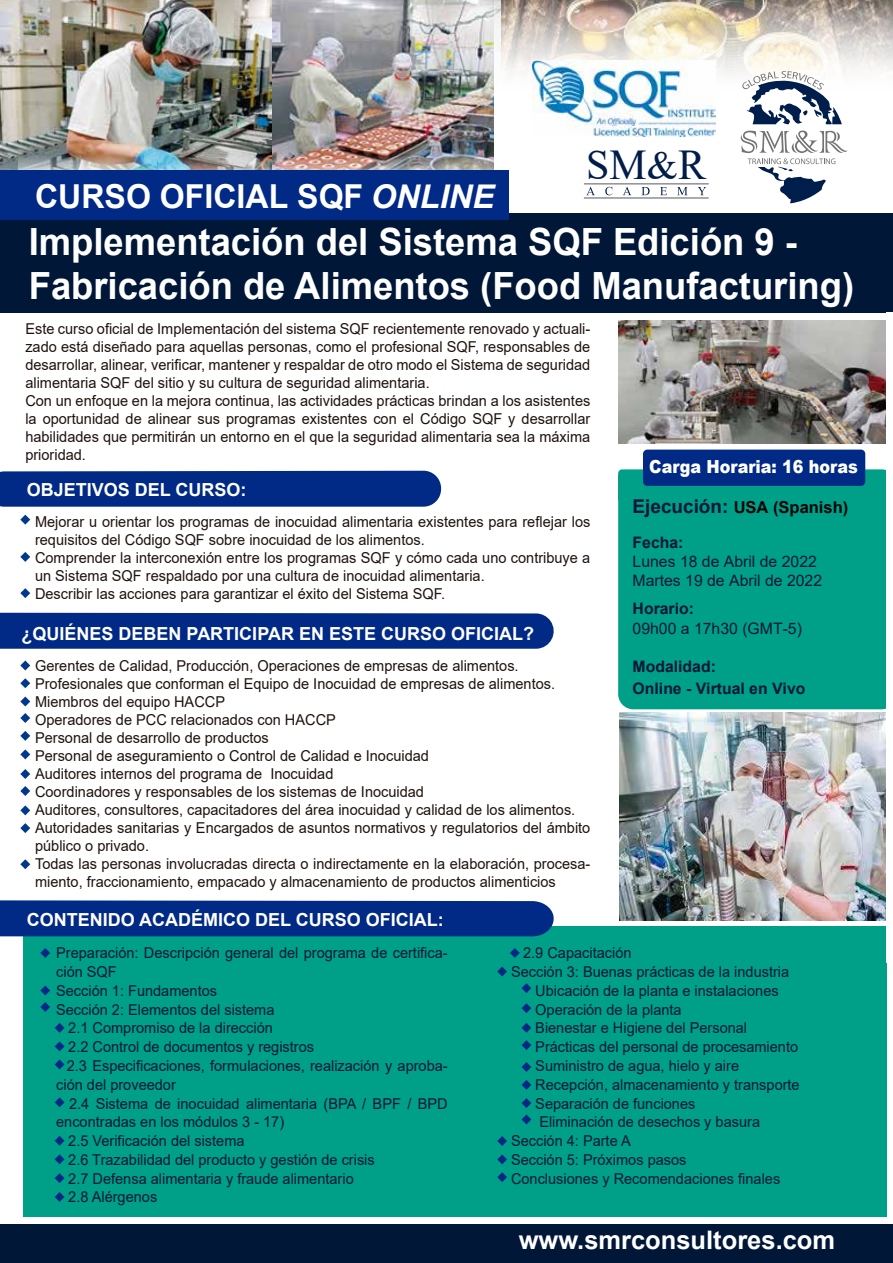
<style>
.page{position:relative;width:893px;height:1263px;background:#fff}
.page>*{position:absolute;margin:0;border:0;box-sizing:border-box;transform-origin:0 0}
.t1{font:42.3px "Times New Roman";color:#001d49}
.t2{font:700 37.5px/43.5px "Arial";color:#fff}
.t3{font:700 33px "Arial";color:#fff}
.t4{font:700 25.5px "Arial";color:#fff}
.t5{font:700 18px "Arial";color:#fff}
.t6{font:900 18px "Arial";color:#fff;scale:.89 1}
.t7{font:700 16.5px "Arial";color:#090609}
.t8{font:15.75px/18.9px "Arial";color:#001737}
.t9{font:700 15.75px/22.5px "Arial";color:#001737}
.t10{font:15px/18px "Arial";color:#1e120d}
.t11{font:15px "Arial";color:#001737}
.s1{font-style:italic;font-size:32.7px}
.s2{font-size:40.65px}
.s3{font-size:18.9px;color:#001737}
</style>
<div class="page">
<img style="left:618px;top:320px;width:268px;height:124px">
<div style="left:599px;top:289px;width:294px;height:30px;background:linear-gradient(to right,#fff,#fff)"></div>
<img style="left:271px;top:0;width:224px;height:150px">
<img style="left:0;top:0;width:271px;height:162px">
<svg style="left:495px;top:0;width:398px;height:139px"></svg>
<div style="left:0;top:1225px;width:893px;height:38px;background:#001737"></div>
<div style="left:23px;top:926px;width:864px;height:290px;background:#009f87"></div>
<img style="left:18px;top:150px;width:830px;height:63px">
<div style="left:0;top:213px;width:893px;height:99px;background:#001737"></div>
<div style="left:0;top:900px;width:554px;height:36px;background:#002a85"></div>
<div style="left:0;top:171px;width:508px;height:49px;background:#002a85"></div>
<div style="left:0;top:471px;width:441px;height:36px;background:#002a85"></div>
<svg style="left:741px;top:131px;width:106px;height:72px"></svg>
<svg style="left:742px;top:71px;width:100px;height:53px"></svg>
<div style="left:0;top:613px;width:554px;height:36px;background:#002a85"></div>
<svg style="left:586px;top:187px;width:9px;height:8px"></svg>
<svg style="left:605px;top:187px;width:7px;height:8px"></svg>
<svg style="left:623px;top:187px;width:8px;height:8px"></svg>
<svg style="left:641px;top:187px;width:9px;height:8px"></svg>
<svg style="left:660px;top:187px;width:7px;height:8px"></svg>
<svg style="left:677px;top:187px;width:11px;height:8px"></svg>
<svg style="left:698px;top:187px;width:8px;height:8px"></svg>
<hr style="left:584px;top:183px;width:125px;height:1px;background:#727175">
<hr style="left:584px;top:197px;width:125px;height:2px;background:#727175">
<img style="left:532px;top:61px;width:183px;height:75px">
<svg style="left:20px;top:515px;width:10px;height:10px"></svg>
<svg style="left:20px;top:552px;width:10px;height:10px"></svg>
<svg style="left:20px;top:588px;width:10px;height:10px"></svg>
<svg style="left:20px;top:660px;width:10px;height:10px"></svg>
<svg style="left:20px;top:678px;width:10px;height:10px"></svg>
<svg style="left:20px;top:696px;width:10px;height:10px"></svg>
<svg style="left:20px;top:713px;width:10px;height:10px"></svg>
<svg style="left:20px;top:731px;width:10px;height:10px"></svg>
<svg style="left:20px;top:749px;width:10px;height:10px"></svg>
<svg style="left:20px;top:769px;width:10px;height:10px"></svg>
<svg style="left:20px;top:786px;width:10px;height:10px"></svg>
<svg style="left:20px;top:805px;width:10px;height:10px"></svg>
<svg style="left:20px;top:823px;width:10px;height:10px"></svg>
<svg style="left:20px;top:859px;width:10px;height:10px"></svg>
<svg style="left:40px;top:948px;width:10px;height:10px"></svg>
<svg style="left:40px;top:985px;width:10px;height:10px"></svg>
<svg style="left:40px;top:1002px;width:10px;height:10px"></svg>
<svg style="left:55px;top:1023px;width:10px;height:10px"></svg>
<svg style="left:55px;top:1041px;width:10px;height:10px"></svg>
<svg style="left:55px;top:1059px;width:10px;height:10px"></svg>
<svg style="left:55px;top:1097px;width:10px;height:10px"></svg>
<svg style="left:55px;top:1136px;width:10px;height:10px"></svg>
<svg style="left:55px;top:1154px;width:10px;height:10px"></svg>
<svg style="left:55px;top:1173px;width:10px;height:10px"></svg>
<svg style="left:55px;top:1192px;width:10px;height:10px"></svg>
<svg style="left:510px;top:948px;width:10px;height:10px"></svg>
<svg style="left:497px;top:966px;width:10px;height:10px"></svg>
<svg style="left:497px;top:1136px;width:10px;height:10px"></svg>
<svg style="left:497px;top:1154px;width:10px;height:10px"></svg>
<svg style="left:497px;top:1172px;width:10px;height:10px"></svg>
<svg style="left:521px;top:983px;width:10px;height:10px"></svg>
<svg style="left:521px;top:1003px;width:10px;height:10px"></svg>
<svg style="left:521px;top:1023px;width:10px;height:10px"></svg>
<svg style="left:521px;top:1040px;width:10px;height:10px"></svg>
<svg style="left:521px;top:1062px;width:10px;height:10px"></svg>
<svg style="left:521px;top:1080px;width:10px;height:10px"></svg>
<svg style="left:521px;top:1098px;width:10px;height:10px"></svg>
<svg style="left:521px;top:1114px;width:10px;height:10px"></svg>
<img style="left:619px;top:713px;width:267px;height:208px">
<div style="left:618px;top:469px;width:268px;height:240px;background:#009f87"></div>
<div style="left:643px;top:450px;width:222px;height:36px;background:#002a85;border-radius:4px"></div>
<div style="left:887px;top:312px;width:6px;height:651px;background:#fff"></div>
<h3 class="t3" style="left:35px;top:173px;width:461px">CURSO OFICIAL SQF <span class="s1">ONLINE</span></h3>
<h1 class="t1" style="left:586px;top:135px;width:121px">SM<span class="s2">&amp;</span>R</h1>
<h2 class="t2" style="left:29px;top:220px;width:827px">Implementación del Sistema SQF Edición 9 -<br>Fabricación de Alimentos (Food Manufacturing)</h2>
<p class="t10" style="left:25px;top:320px;width:566px">Este curso oficial de Implementación del sistema SQF recientemente renovado y actuali&shy;zado está diseñado para aquellas personas, como el profesional SQF, responsables de desarrollar, alinear, verificar, mantener y respaldar de otro modo el Sistema de seguridad alimentaria SQF del sitio y su cultura de seguridad alimentaria.<br>Con un enfoque en la mejora continua, las actividades prácticas brindan a los asistentes la oportunidad de alinear sus programas existentes con el Código SQF y desarrollar habilidades que permitirán un entorno en el que la seguridad alimentaria sea la máxima prioridad.</p>
<p class="t5" style="left:27px;top:476px;width:221px">OBJETIVOS DEL CURSO:</p>
<p class="t10" style="left:35px;top:512px;width:557px">Mejorar u orientar los programas de inocuidad alimentaria existentes para reflejar los requisitos del Código SQF sobre inocuidad de los alimentos.<br>Comprender la interconexión entre los programas SQF y cómo cada uno contribuye a un Sistema SQF respaldado por una cultura de inocuidad alimentaria.<br>Describir las acciones para garantizar el éxito del Sistema SQF.</p>
<p class="t5" style="left:22px;top:621px;width:514px">¿QUIÉNES DEBEN PARTICIPAR EN ESTE CURSO OFICIAL?</p>
<p class="t10" style="left:35px;top:656px;width:557px">Gerentes de Calidad, Producción, Operaciones de empresas de alimentos.<br>Profesionales que conforman el Equipo de Inocuidad de empresas de alimentos.<br>Miembros del equipo HACCP<br>Operadores de PCC relacionados con HACCP<br>Personal de desarrollo de productos<br>Personal de aseguramiento o Control de Calidad e Inocuidad<br>Auditores internos del programa de Inocuidad<br>Coordinadores y responsables de los sistemas de Inocuidad<br>Auditores, consultores, capacitadores del área inocuidad y calidad de los alimentos.<br>Autoridades sanitarias y Encargados de asuntos normativos y regulatorios del ámbito público o privado.<br>Todas las personas involucradas directa o indirectamente en la elaboración, procesa&shy;miento, fraccionamiento, empacado y almacenamiento de productos alimenticios</p>
<p class="t5" style="left:27px;top:907px;width:419px">CONTENIDO ACADÉMICO DEL CURSO OFICIAL:</p>
<p class="t6" style="left:649px;top:453px;width:236px">Carga Horaria: 16 horas</p>
<p class="t7" style="left:633px;top:495px;width:217px"><span class="s3">Ejecución:</span> USA (Spanish)</p>
<p class="t9" style="left:633px;top:531px;width:52px">Fecha:</p>
<p class="t8" style="left:633px;top:552px;width:191px">Lunes 18 de Abril de 2022<br>Martes 19 de Abril de 2022</p>
<p class="t9" style="left:633px;top:598px;width:63px">Horario:</p>
<p class="t8" style="left:633px;top:618px;width:171px">09h00 a 17h30 (GMT-5)</p>
<p class="t9" style="left:633px;top:655px;width:174px">Modalidad:<br>Online - Virtual en Vivo</p>
<p class="t11" style="left:56px;top:943px;width:393px">Preparación: Descripción general del programa de certifica-</p>
<p class="t11" style="left:56px;top:962px;width:62px">ción SQF</p>
<p class="t11" style="left:56px;top:980px;width:162px">Sección 1: Fundamentos</p>
<p class="t11" style="left:56px;top:999px;width:220px">Sección 2: Elementos del sistema</p>
<p class="t11" style="left:68px;top:1018px;width:206px">2.1 Compromiso de la dirección</p>
<p class="t11" style="left:68px;top:1037px;width:247px">2.2 Control de documentos y registros</p>
<p class="t11" style="left:67px;top:1055px;width:382px">2.3 Especificaciones, formulaciones, realización y aproba-</p>
<p class="t11" style="left:56px;top:1074px;width:121px">ción del proveedor</p>
<p class="t11" style="left:69px;top:1093px;width:380px">2.4 Sistema de inocuidad alimentaria (BPA / BPF / BPD</p>
<p class="t11" style="left:56px;top:1112px;width:230px">encontradas en los módulos 3 - 17)</p>
<p class="t11" style="left:68px;top:1130px;width:178px">2.5 Verificación del sistema</p>
<p class="t11" style="left:68px;top:1149px;width:308px">2.6 Trazabilidad del producto y gestión de crisis</p>
<p class="t11" style="left:68px;top:1168px;width:287px">2.7 Defensa alimentaria y fraude alimentario</p>
<p class="t11" style="left:68px;top:1187px;width:90px">2.8 Alérgenos</p>
<p class="t11" style="left:523px;top:943px;width:110px">2.9 Capacitación</p>
<p class="t11" style="left:511px;top:962px;width:280px">Sección 3: Buenas prácticas de la industria</p>
<p class="t11" style="left:535px;top:980px;width:245px">Ubicación de la planta e instalaciones</p>
<p class="t11" style="left:535px;top:999px;width:148px">Operación de la planta</p>
<p class="t11" style="left:535px;top:1018px;width:213px">Bienestar e Higiene del Personal</p>
<p class="t11" style="left:535px;top:1037px;width:264px">Prácticas del personal de procesamiento</p>
<p class="t11" style="left:535px;top:1055px;width:205px">Suministro de agua, hielo y aire</p>
<p class="t11" style="left:535px;top:1074px;width:266px">Recepción, almacenamiento y transporte</p>
<p class="t11" style="left:535px;top:1093px;width:162px">Separación de funciones</p>
<p class="t11" style="left:539px;top:1112px;width:222px">Eliminación de desechos y basura</p>
<p class="t11" style="left:511px;top:1130px;width:121px">Sección 4: Parte A</p>
<p class="t11" style="left:511px;top:1149px;width:177px">Sección 5: Próximos pasos</p>
<p class="t11" style="left:511px;top:1168px;width:271px">Conclusiones y Recomendaciones finales</p>
<h3 class="t4" style="left:519px;top:1222px;width:318px">www.smrconsultores.com</h3>
</div>
